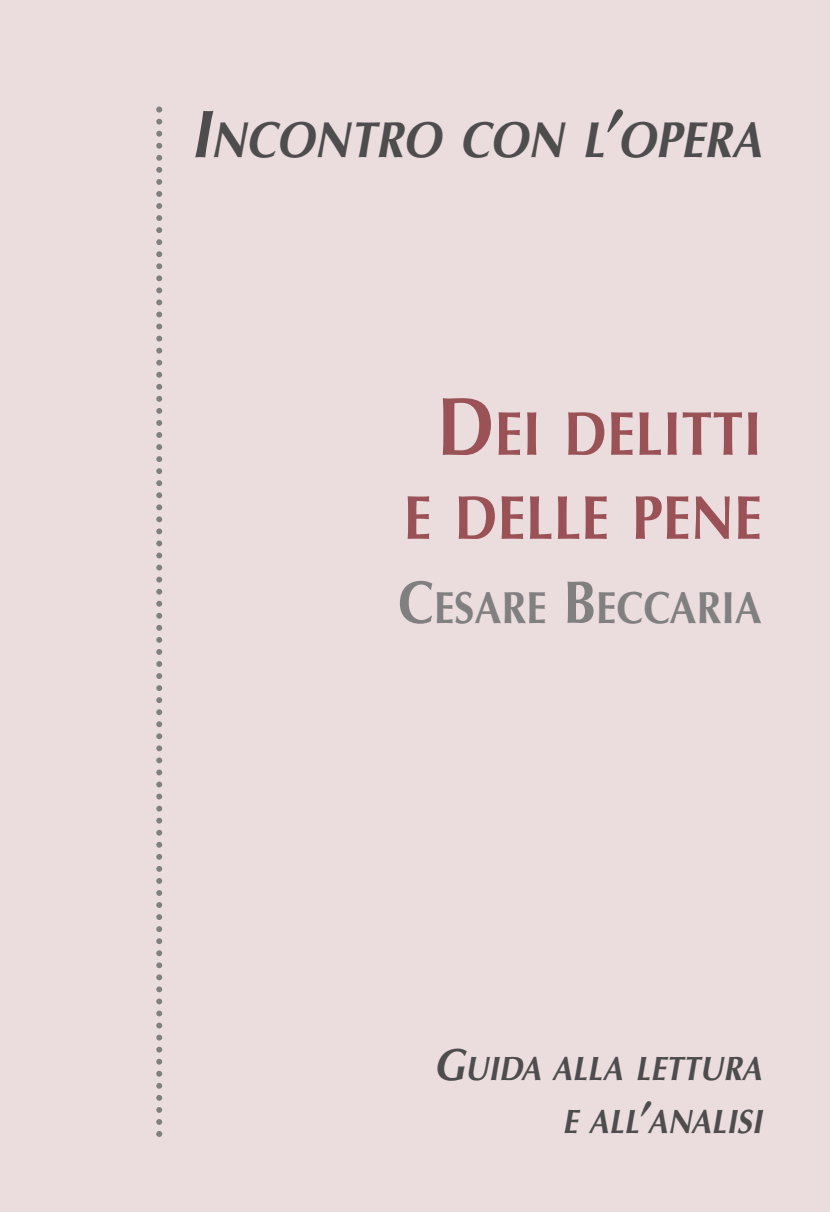
<style>
.page{position:relative;width:830px;height:1212px;background:#fff}
.page>*{position:absolute;margin:0;border:0;box-sizing:border-box;transform-origin:0 0}
.t1{font:700 61.8px/84px "Optima";color:#9a5257;text-align:center;scale:.9 1}
.t2{font:italic 700 50.7px "Optima";color:#4d4d4d;scale:.9 1}
.t3{font:700 45px "Optima";color:#808080;scale:.9 1}
.t4{font:italic 700 33.75px/52.5px "Optima";color:#4d4d4d;text-align:right;scale:.9 1}
.s1{font-size:67.5px}
.s2{font-size:82.5px}
.s3{font-size:60px}
.s4{font-size:45px}
</style>
<div class="page">
<div style="left:0;top:0;width:829px;height:1212px;background:#ebdcdd"></div>
<svg style="left:156px;top:107px;width:6px;height:1030px"></svg>
<h2 class="t2" style="left:190px;top:119px;width:636px"><span class="s1">I</span>NCONTRO CON L<span class="s1">’</span>OPERA</h2>
<h1 class="t1" style="left:403px;top:398px;width:399px"><span class="s2">D</span>EI DELITTI<br>E DELLE PENE</h1>
<h3 class="t3" style="left:398px;top:589px;width:405px"><span class="s3">C</span>ESARE <span class="s3">B</span>ECCARIA</h3>
<p class="t4" style="left:433px;top:1046px;width:366px"><span class="s4">G</span>UIDA ALLA LETTURA<br>E ALL<span class="s4">’</span>ANALISI</p>
</div>
